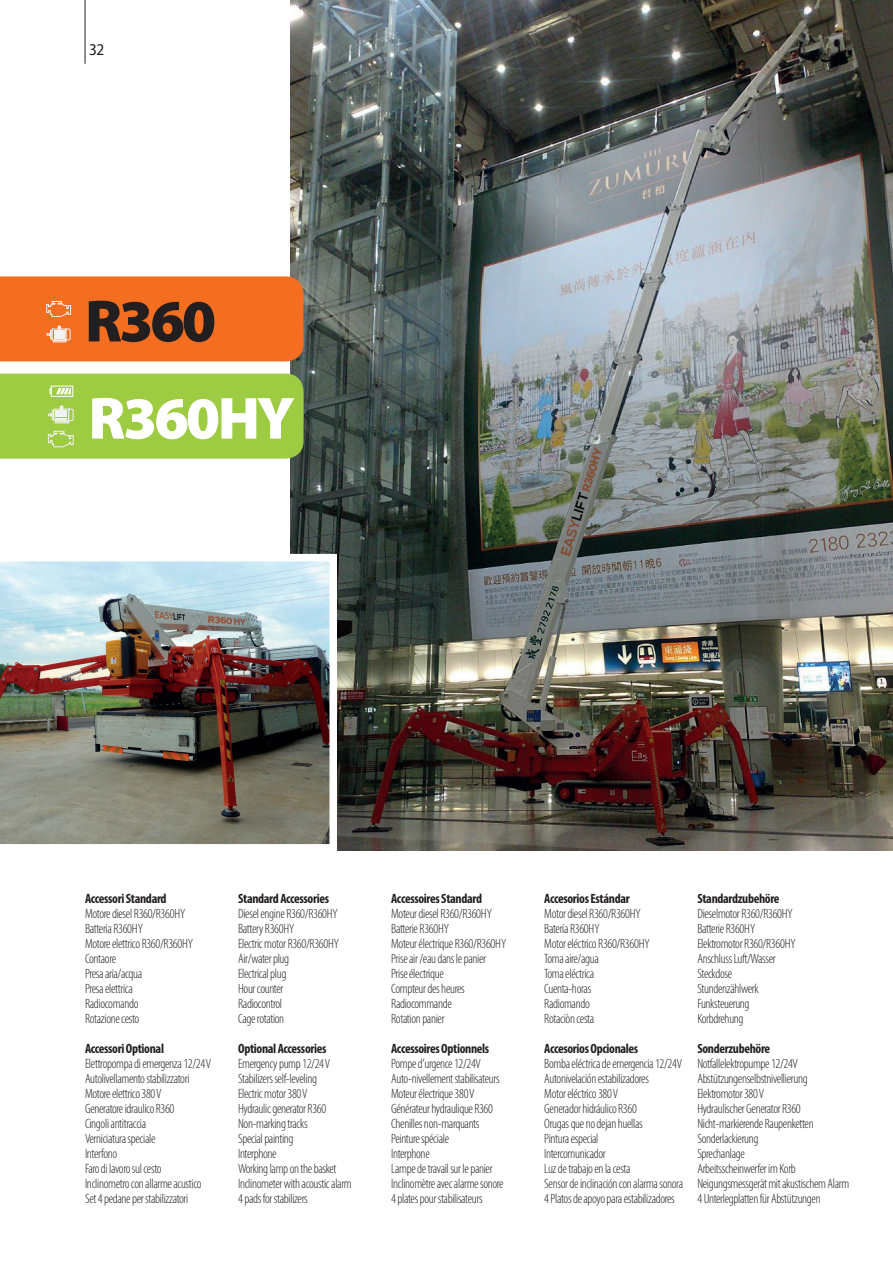
<style>
.page{position:relative;width:893px;height:1263px;background:#fff}
.page>*{position:absolute;margin:0;border:0;box-sizing:border-box;transform-origin:0 0}
.t1{font:900 60px "Myriad Pro";letter-spacing:-.05em;color:#fff}
.t2{font:900 60px "Myriad Pro";color:#231f20}
.t3{font:semi-condensed 16.5px "Myriad Pro";color:#231f20}
.t4{font:300 condensed 13.5px/15px "Myriad Pro";letter-spacing:-.025em;color:#231f20}
.t5{font:700 condensed 13.5px "Myriad Pro";letter-spacing:-.025em;color:#231f20}
</style>
<div class="page">
<hr style="left:85px;top:0;width:1px;height:64px;background:#231f20">
<img style="left:291px;top:0;width:602px;height:850px">
<div style="left:0;top:374px;width:304px;height:85px;background:#9dcb41"></div>
<div style="left:0;top:276px;width:304px;height:85px;background:#f36e21"></div>
<img style="left:0;top:554px;width:337px;height:296px">
<p class="t3" style="left:89px;top:39px;width:17px">32</p>
<h1 class="t2" style="left:85px;top:281px;width:133px">R360</h1>
<h1 class="t1" style="left:88px;top:378px;width:208px">R360HY</h1>
<p class="t5" style="left:85px;top:890px;width:83px">Accessori Standard</p>
<p class="t4" style="left:85px;top:906px;width:110px">Motore diesel R360/R360HY<br>Batteria R360HY<br>Motore elettrico R360/R360HY<br>Contaore<br>Presa aria/acqua<br>Presa elettrica<br>Radiocomando<br>Rotazione cesto</p>
<p class="t5" style="left:85px;top:1040px;width:81px">Accessori Optional</p>
<p class="t4" style="left:85px;top:1056px;width:128px">Elettropompa di emergenza 12/24 V<br>Autolivellamento stabilizzatori<br>Motore elettrico 380 V<br>Generatore idraulico R360<br>Cingoli antitraccia<br>Verniciatura speciale<br>Interfono<br>Faro di lavoro sul cesto<br>Inclinometro con allarme acustico<br>Set 4 pedane per stabilizzatori</p>
<p class="t5" style="left:238px;top:890px;width:92px">Standard Accessories</p>
<p class="t4" style="left:238px;top:906px;width:103px">Diesel engine R360/R360HY<br>Battery R360HY<br>Electric motor R360/R360HY<br>Air/water plug<br>Electrical plug<br>Hour counter<br>Radiocontrol<br>Cage rotation</p>
<p class="t5" style="left:238px;top:1040px;width:90px">Optional Accessories</p>
<p class="t4" style="left:238px;top:1056px;width:115px">Emergency pump 12/24 V<br>Stabilizers self-leveling<br>Electric motor 380 V<br>Hydraulic generator R360<br>Non-marking tracks<br>Special painting<br>Interphone<br>Working lamp on the basket<br>Inclinometer with acoustic alarm<br>4 pads for stabilizers</p>
<p class="t5" style="left:391px;top:890px;width:92px">Accessoires Standard</p>
<p class="t4" style="left:391px;top:906px;width:117px">Moteur diesel R360/R360HY<br>Batterie R360HY<br>Moteur électrique R360/R360HY<br>Prise air /eau dans le panier<br>Prise électrique<br>Compteur des heures<br>Radiocommande<br>Rotation panier</p>
<p class="t5" style="left:391px;top:1040px;width:100px">Accessoires Optionnels</p>
<p class="t4" style="left:391px;top:1056px;width:114px">Pompe d’urgence 12/24V<br>Auto-nivellement stabilisateurs<br>Moteur électrique 380 V<br>Générateur hydraulique R360<br>Chenilles non-marquants<br>Peinture spéciale<br>Interphone<br>Lampe de travail sur le panier<br>Inclinomètre avec alarme sonore<br>4 plates pour stabilisateurs</p>
<p class="t5" style="left:544px;top:890px;width:87px">Accesorios Estándar</p>
<p class="t4" style="left:544px;top:906px;width:107px">Motor diesel R360/R360HY<br>Batería R360HY<br>Motor eléctrico R360/R360HY<br>Toma aire/agua<br>Toma eléctrica<br>Cuenta-horas<br>Radiomando<br>Rotaciòn cesta</p>
<p class="t5" style="left:544px;top:1040px;width:96px">Accesorios Opcionales</p>
<p class="t4" style="left:544px;top:1056px;width:140px">Bomba eléctrica de emergencia 12/24V<br>Autonivelación estabilizadores<br>Motor eléctrico 380 V<br>Generador hidráulico R360<br>Orugas que no dejan huellas<br>Pintura especial<br>Intercomunicador<br>Luz de trabajo en la cesta<br>Sensor de inclinación con alarma sonora<br>4 Platos de apoyo para estabilizadores</p>
<p class="t5" style="left:697px;top:890px;width:84px">Standardzubehöre</p>
<p class="t4" style="left:697px;top:906px;width:100px">DieselmotorR360/R360HY<br>Batterie R360HY<br>Elektromotor R360/R360HY<br>Anschluss Luft/Wasser<br>Steckdose<br>Stundenzählwerk<br>Funksteuerung<br>Korbdrehung</p>
<p class="t5" style="left:697px;top:1040px;width:74px">Sonderzubehöre</p>
<p class="t4" style="left:697px;top:1056px;width:153px">Notfallelektropumpe 12/24V<br>Abstützungenselbstnivellierung<br>Elektromotor 380 V<br>Hydraulischer Generator R360<br>Nicht-markierende Raupenketten<br>Sonderlackierung<br>Sprechanlage<br>Arbeitsscheinwerfer im Korb<br>Neigungsmessgerät mit akustischem Alarm<br>4 Unterlegplatten für Abstützungen</p>
</div>
